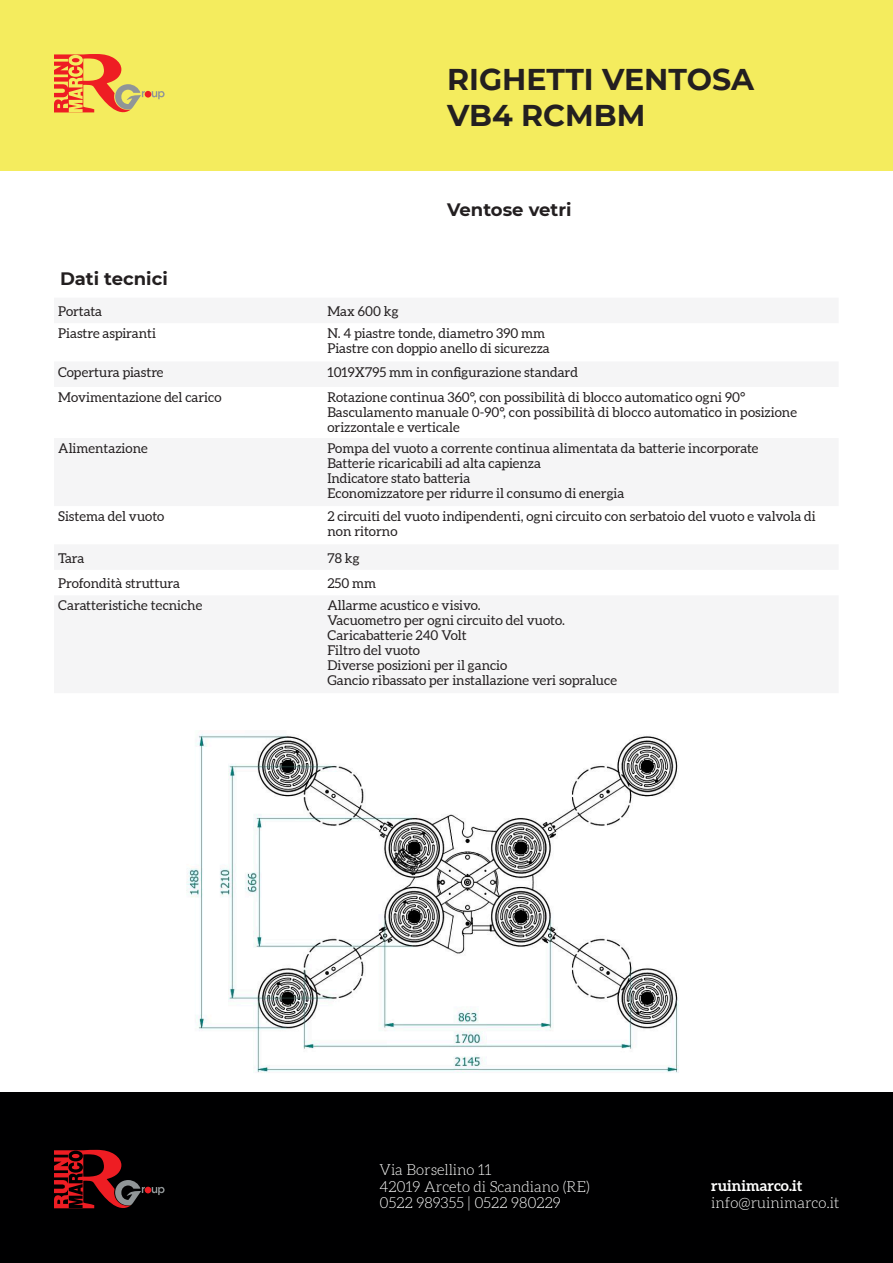
<style>
.page{position:relative;width:893px;height:1263px;background:#fff}
.page>*{position:absolute;margin:0;border:0;box-sizing:border-box;transform-origin:0 0}
.t1{font:700 30px "Montserrat";color:#231f20}
.t2{font:700 18px "Montserrat";color:#231f20}
.t3{font:300 15px/16.5px "Aleo";color:#fff}
.t4{font:700 15px "Aleo";color:#fff}
.t5{font:13.5px/15px "Aleo";color:#231f20}
</style>
<div class="page">
<div style="left:0;top:0;width:893px;height:170px;background:#f4ec5e"></div>
<div style="left:0;top:1093px;width:893px;height:170px;background:#000001"></div>
<svg style="left:152px;top:91px;width:13px;height:8px"></svg>
<div style="left:145px;top:91px;width:6px;height:7px;background:#ee1d23;border-radius:50%"></div>
<svg style="left:54px;top:54px;width:91px;height:59px"></svg>
<svg style="left:54px;top:1150px;width:111px;height:59px"></svg>
<img style="left:186px;top:734px;width:493px;height:339px">
<p class="t1" style="left:447px;top:58px;width:309px">RIGHETTI VENTOSA</p>
<p class="t1" style="left:447px;top:94px;width:200px">VB4 RCMBM</p>
<p class="t2" style="left:447px;top:197px;width:126px">Ventose vetri</p>
<p class="t2" style="left:60px;top:266px;width:109px">Dati tecnici</p>
<p class="t5" style="left:58px;top:304px;width:45px">Portata</p>
<p class="t5" style="left:327px;top:304px;width:73px">Max 600 kg</p>
<p class="t5" style="left:58px;top:327px;width:99px">Piastre aspiranti</p>
<p class="t5" style="left:327px;top:327px;width:219px">N. 4 piastre tonde, diametro 390 mm</p>
<p class="t5" style="left:327px;top:342px;width:224px">Piastre con doppio anello di sicurezza</p>
<p class="t5" style="left:58px;top:365px;width:107px">Copertura piastre</p>
<p class="t5" style="left:327px;top:365px;width:252px">1019X795 mm in configurazione standard</p>
<p class="t5" style="left:58px;top:390px;width:165px">Movimentazione del carico</p>
<p class="t5" style="left:327px;top:390px;width:419px">Rotazione continua 360°, con possibilità di blocco automatico ogni 90°</p>
<p class="t5" style="left:327px;top:405px;width:471px">Basculamento manuale 0-90°, con possibilità di blocco automatico in posizione orizzontale e verticale</p>
<p class="t5" style="left:58px;top:441px;width:91px">Alimentazione</p>
<p class="t5" style="left:327px;top:441px;width:433px">Pompa del vuoto a corrente continua alimentata da batterie incorporate</p>
<p class="t5" style="left:327px;top:456px;width:215px">Batterie ricaricabili ad alta capienza</p>
<p class="t5" style="left:327px;top:471px;width:145px">Indicatore stato batteria</p>
<p class="t5" style="left:327px;top:486px;width:298px">Economizzatore per ridurre il consumo di energia</p>
<p class="t5" style="left:58px;top:509px;width:108px">Sistema del vuoto</p>
<p class="t5" style="left:327px;top:509px;width:490px">2 circuiti del vuoto indipendenti, ogni circuito con serbatoio del vuoto e valvola di non ritorno</p>
<p class="t5" style="left:58px;top:551px;width:28px">Tara</p>
<p class="t5" style="left:327px;top:551px;width:34px">78 kg</p>
<p class="t5" style="left:58px;top:576px;width:123px">Profondità struttura</p>
<p class="t5" style="left:327px;top:576px;width:50px">250 mm</p>
<p class="t5" style="left:58px;top:599px;width:146px">Caratteristiche tecniche</p>
<p class="t5" style="left:327px;top:599px;width:155px">Allarme acustico e visivo.</p>
<p class="t5" style="left:327px;top:614px;width:239px">Vacuometro per ogni circuito del vuoto.</p>
<p class="t5" style="left:327px;top:629px;width:141px">Caricabatterie 240 Volt</p>
<p class="t5" style="left:327px;top:644px;width:94px">Filtro del vuoto</p>
<p class="t5" style="left:327px;top:659px;width:181px">Diverse posizioni per il gancio</p>
<p class="t5" style="left:327px;top:674px;width:291px">Gancio ribassato per installazione veri sopraluce</p>
<p class="t3" style="left:380px;top:1163px;width:212px">Via Borsellino 11<br>42019 Arceto di Scandiano (RE)<br>0522 989355 | 0522 980229</p>
<p class="t4" style="left:711px;top:1176px;width:93px">ruinimarco.it</p>
<p class="t3" style="left:711px;top:1195px;width:130px">info@ruinimarco.it</p>
</div>
